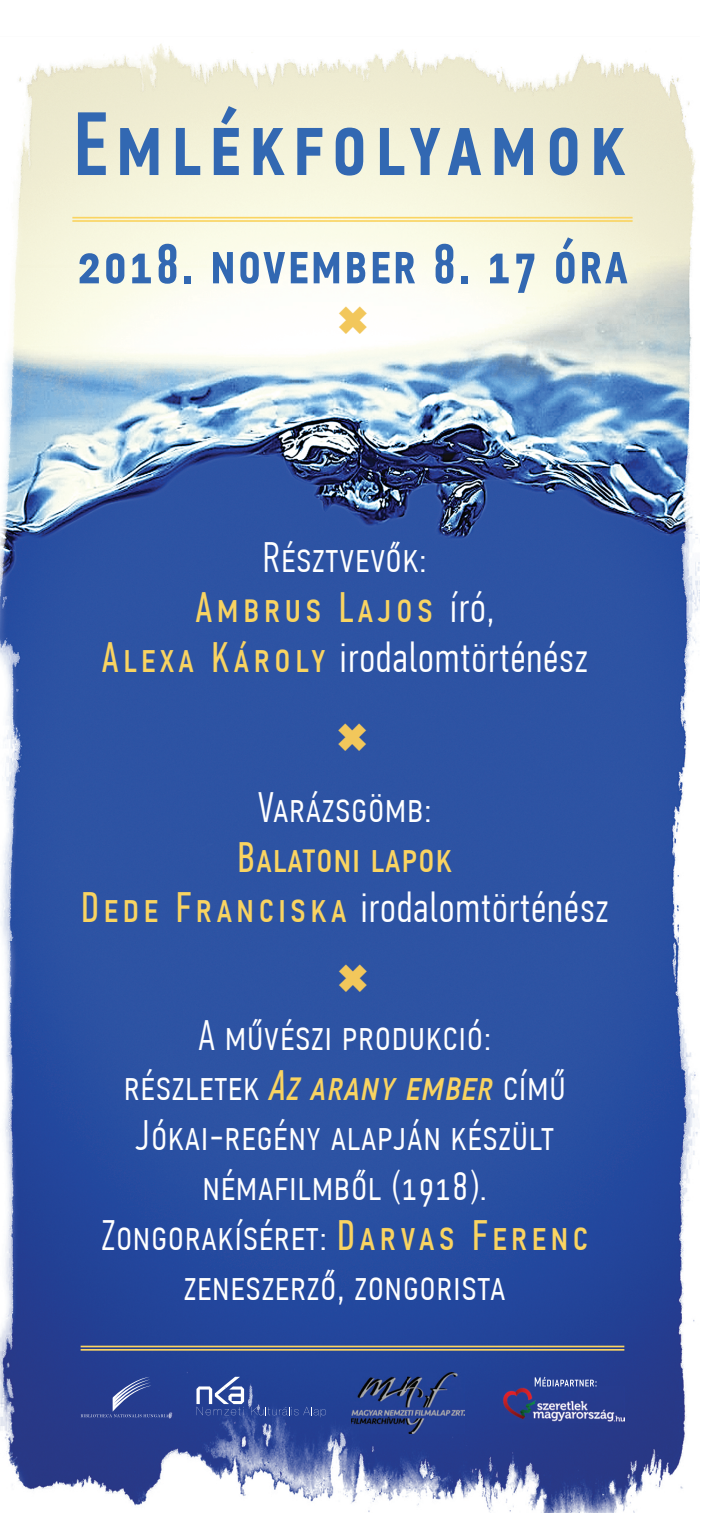
<style>
.page{position:relative;width:705px;height:1513px;background:#fff}
.page>*{position:absolute;margin:0;border:0;box-sizing:border-box;transform-origin:0 0}
.t1{font:500 90px "PF Din Text Comp Pro";letter-spacing:.09em;color:#3268b2}
.t2{font:500 60px "PF Din Text Comp Pro";letter-spacing:.03em;color:#3268b2}
.t3{font:300 42.5px/50px "PF Din Text Comp Pro";letter-spacing:.03em;color:#fff;text-align:center}
.t4{font:500 40px "PF Din Text Comp Pro";color:#f2c75b}
.s1{font-weight:400;color:#f9d461}
.s2{font-weight:400;color:#fad461}
.s3{font-weight:400;font-style:italic;color:#f9d461}
</style>
<div class="page">
<img style="left:0;top:44px;width:700px;height:1469px">
<img style="left:499px;top:1386px;width:125px;height:36px">
<svg style="left:534px;top:1377px;width:62px;height:9px"></svg>
<svg style="left:81px;top:1377px;width:90px;height:40px;background:#354b97"></svg>
<hr style="left:72px;top:217px;width:560px;height:1px;background:#fad461">
<hr style="left:72px;top:220px;width:560px;height:2px;background:#fad461">
<hr style="left:81px;top:1346px;width:543px;height:1px;background:#fad461">
<hr style="left:81px;top:1349px;width:543px;height:2px;background:#fad461">
<svg style="left:196px;top:1377px;width:48px;height:38px"></svg>
<svg style="left:251px;top:1407px;width:75px;height:10px"></svg>
<img style="left:351px;top:1372px;width:113px;height:61px">
<h1 class="t1" style="left:73px;top:92px;width:553px">EMLÉKFOLYAMOK</h1>
<h2 class="t2" style="left:77px;top:228px;width:552px">2018. NOVEMBER 8. 17 ÓRA</h2>
<p class="t4" style="left:338px;top:297px;width:31px">✖</p>
<p class="t3" style="left:102px;top:533px;width:487px">RÉSZTVEVŐK:<br><span class="s1">AMBRUS LAJOS</span> író,<br><span class="s1">ALEXA KÁROLY</span> irodalomtörténész</p>
<p class="t4" style="left:337px;top:714px;width:31px">✖</p>
<p class="t3" style="left:258px;top:783px;width:175px">VARÁZSGÖMB:</p>
<p class="t3" style="left:81px;top:833px;width:528px"><span class="s2">BALATONI LAPOK<br></span><span class="s1">DEDE FRANCISKA</span> irodalomtörténész</p>
<p class="t4" style="left:338px;top:955px;width:31px">✖</p>
<p class="t3" style="left:102px;top:1010px;width:487px">A MŰVÉSZI PRODUKCIÓ:<br>RÉSZLETEK <span class="s3">AZ ARANY EMBER</span> CÍMŰ<br>JÓKAI-REGÉNY ALAPJÁN KÉSZÜLT<br>NÉMAFILMBŐL (1918).<br>ZONGORAKÍSÉRET: <span class="s2">DARVAS FERENC<br></span>ZENESZERZŐ, ZONGORISTA</p>
</div>
